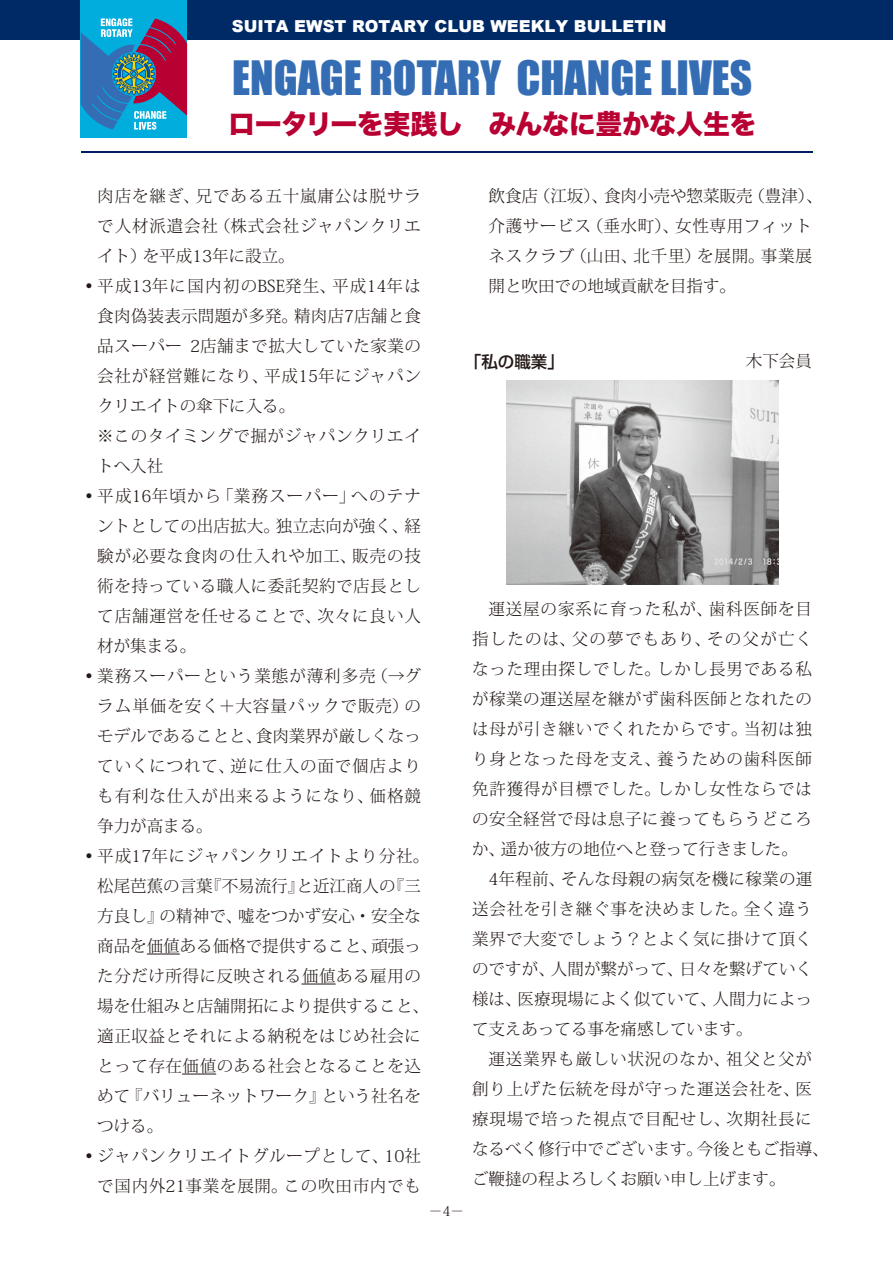
<style>
.page{position:relative;width:893px;height:1263px;background:#fff}
.page>*{position:absolute;margin:0;border:0;box-sizing:border-box;transform-origin:0 0}
.t1{font:43.5px "Impact";color:#356db5}
.t2{font:27px "Hira Kaku Std N W8";letter-spacing:-.015em;color:#b80032}
.t3{font:300 16.5px/30px "Koz Min Pro";letter-spacing:.035em;color:#231916;text-align:justify}
.t4{font:300 16.5px/30px "Koz Min Pro";letter-spacing:.01em;color:#231916}
.t5{font:300 16.5px "Koz Min Pro";color:#231916}
.t6{font:300 16.5px "Koz Min Pro";letter-spacing:.005em;color:#231916}
.t7{font:300 16.5px "Koz Min Pro";letter-spacing:.015em;color:#231916}
.t8{font:300 16.5px "Koz Min Pro";letter-spacing:.055em;color:#231916}
.t9{font:900 16.5px "Arial";color:#fff}
.t10{font:300 16.5px "Koz Min Pro";letter-spacing:.07em;color:#231916}
.t11{font:500 16.5px "Shin Go Pr 6 N";color:#231916}
.t12{font:300 13.5px "Koz Min Pro";color:#231916}
</style>
<div class="page">
<div style="left:0;top:0;width:893px;height:39px;background:#002a65"></div>
<div style="left:81px;top:0;width:106px;height:10px;background:#00addd"></div>
<hr style="left:81px;top:151px;width:731px;height:2px;background:#002060">
<div style="left:81px;top:10px;width:106px;height:128px;background:#00addd"></div>
<svg style="left:81px;top:18px;width:106px;height:112px"></svg>
<hr style="left:147px;top:953px;width:33px;height:1px;background:#231916">
<hr style="left:301px;top:983px;width:35px;height:1px;background:#231916">
<hr style="left:182px;top:1073px;width:34px;height:1px;background:#231916">
<img style="left:506px;top:381px;width:272px;height:204px">
<p class="t9" style="left:232px;top:14px;width:436px">SUITA EWST ROTARY CLUB WEEKLY BULLETIN</p>
<h1 class="t1" style="left:232px;top:44px;width:522px">ENGAGE ROTARY CHANGE LIVES</h1>
<h2 class="t2" style="left:228px;top:108px;width:530px">ロータリーを実践し　みんなに豊かな人生を</h2>
<p class="t3" style="left:97px;top:181px;width:325px">肉店を継ぎ、兄である五十嵐庸公は脱サラで人材派遣会社（株式会社ジャパンクリエイト）を平成13年に設立。</p>
<p class="t5" style="left:81px;top:275px;width:342px">•平成13年に国内初のBSE発生、平成14年は</p>
<p class="t7" style="left:97px;top:305px;width:325px">食肉偽装表示問題が多発。精肉店7店舗と食</p>
<p class="t3" style="left:97px;top:331px;width:325px">品スーパー 2店舗まで拡大していた家業の</p>
<p class="t3" style="left:97px;top:361px;width:325px">会社が経営難になり、平成15年にジャパン</p>
<p class="t5" style="left:97px;top:395px;width:199px">クリエイトの傘下に入る。</p>
<p class="t3" style="left:81px;top:421px;width:342px">　※このタイミングで掘がジャパンクリエイ</p>
<p class="t3" style="left:97px;top:451px;width:67px">トへ入社</p>
<p class="t3" style="left:97px;top:481px;width:325px;text-indent:-16px">•平成16年頃から「業務スーパー」へのテナントとしての出店拡大。独立志向が強く、経験が必要な食肉の仕入れや加工、販売の技術を持っている職人に委託契約で店長として店舗運営を任せることで、次々に良い人材が集まる。</p>
<p class="t3" style="left:97px;top:661px;width:325px;text-indent:-16px">•業務スーパーという業態が薄利多売（→グラム単価を安く＋大容量パックで販売）のモデルであることと、食肉業界が厳しくなっていくにつれて、逆に仕入の面で個店よりも有利な仕入が出来るようになり、価格競争力が高まる。</p>
<p class="t4" style="left:97px;top:841px;width:333px;text-indent:-16px">•平成17年にジャパンクリエイトより分社。松尾芭蕉の言葉『不易流行』と近江商人の『三方良し』の精神で、嘘をつかず安心・安全な商品を価値ある価格で提供すること、頑張った分だけ所得に反映される価値ある雇用の場を仕組みと店舗開拓により提供すること、適正収益とそれによる納税をはじめ社会にとって存在価値のある社会となることを込めて『バリューネットワーク』という社名をつける。</p>
<p class="t3" style="left:81px;top:1141px;width:342px;text-align:right">•ジャパンクリエイトグループとして、10社で国内外21事業を展開。この吹田市内でも</p>
<p class="t12" style="left:429px;top:1202px;width:37px">－4－</p>
<p class="t3" style="left:488px;top:181px;width:336px;text-align:left">飲食店（江坂）、食肉小売や惣菜販売（豊津）、介護サービス（垂水町）、女性専用フィットネスクラブ（山田、北千里）を展開。事業展開と吹田での地域貢献を目指す。</p>
<p class="t11" style="left:465px;top:348px;width:100px">「私の職業」</p>
<p class="t3" style="left:746px;top:345px;width:67px">木下会員</p>
<p class="t8" style="left:488px;top:598px;width:325px">運送屋の家系に育った私が、歯科医師を目</p>
<p class="t10" style="left:472px;top:628px;width:342px">指したのは、父の夢でもあり、その父が亡く</p>
<p class="t3" style="left:472px;top:654px;width:342px">なった理由探しでした。しかし長男である私</p>
<p class="t3" style="left:472px;top:684px;width:342px">が稼業の運送屋を継がず歯科医師となれたの</p>
<p class="t3" style="left:472px;top:714px;width:342px">は母が引き継いでくれたからです。当初は独</p>
<p class="t3" style="left:472px;top:744px;width:342px">り身となった母を支え、養うための歯科医師</p>
<p class="t3" style="left:472px;top:774px;width:342px">免許獲得が目標でした。しかし女性ならでは</p>
<p class="t3" style="left:472px;top:804px;width:342px">の安全経営で母は息子に養ってもらうどころ</p>
<p class="t5" style="left:472px;top:838px;width:327px">か、遥か彼方の地位へと登って行きました。</p>
<p class="t7" style="left:488px;top:868px;width:325px">4年程前、そんな母親の病気を機に稼業の運</p>
<p class="t3" style="left:472px;top:894px;width:342px">送会社を引き継ぐ事を決めました。全く違う</p>
<p class="t3" style="left:472px;top:924px;width:342px">業界で大変でしょう？とよく気に掛けて頂く</p>
<p class="t6" style="left:472px;top:958px;width:342px">のですが、人間が繋がって、日々を繋げていく</p>
<p class="t6" style="left:472px;top:988px;width:342px">様は、医療現場によく似ていて、人間力によっ</p>
<p class="t5" style="left:472px;top:1018px;width:282px">て支えあってる事を痛感しています。</p>
<p class="t8" style="left:488px;top:1048px;width:325px">運送業界も厳しい状況のなか、祖父と父が</p>
<p class="t3" style="left:472px;top:1074px;width:342px">創り上げた伝統を母が守った運送会社を、医</p>
<p class="t3" style="left:472px;top:1104px;width:342px">療現場で培った視点で目配せし、次期社長に</p>
<p class="t5" style="left:472px;top:1138px;width:358px">なるべく修行中でございます。今後ともご指導、</p>
<p class="t5" style="left:472px;top:1168px;width:315px">ご鞭撻の程よろしくお願い申し上げます。</p>
</div>
